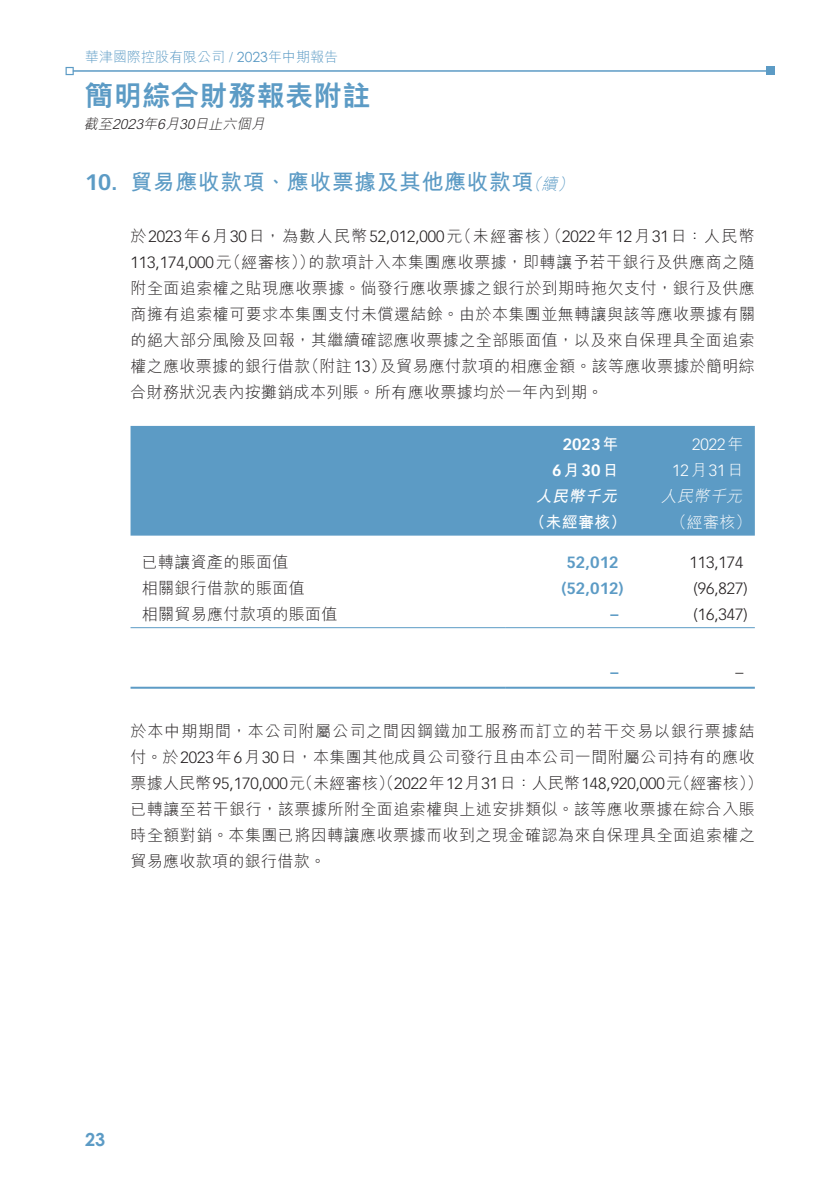
<style>
.page{position:relative;width:840px;height:1191px;background:#fff}
.page>*{position:absolute;margin:0;border:0;box-sizing:border-box;transform-origin:0 0}
.t1{font:800 28px "M Hei HK";letter-spacing:.02em;color:#5c9bc5}
.t2{font:700 22px "M Hei HK";letter-spacing:.02em;color:#5c9bc5}
.t3{font:700 22px "Vectora LT Std";color:#5c9bc5}
.t4{font:700 18px "Century Gothic";color:#5c9bc5}
.t5{font:300 16px/26px "M Hei HK";letter-spacing:.03em;color:#231f20;text-align:right}
.t6{font:300 16px "Vectora LT Std";color:#231f20}
.t7{font:300 16px/26px "M Hei HK";letter-spacing:.055em;color:#231f20}
.t8{font:700 16px "Vectora LT Std";color:#5c9bc5}
.t9{font:300 16px/26px "Vectora LT Std";color:#fff;text-align:right}
.t10{font:700 16px/26px "Vectora LT Std";color:#fff;text-align:right}
.t11{font:700 16px "M Hei HK";color:#fff}
.t12{font:italic 300 16px "M Hei HK";color:#fff}
.t13{font:italic 700 16px "M Hei HK";color:#fff}
.t14{font:300 16px "M Hei HK";color:#fff}
.t15{font:italic 300 16px "M Hei HK";color:#5c9bc5}
.t16{font:300 14px "M Hei HK";color:#5c9bc5}
.t17{font:italic 300 14px "M Hei HK";color:#231f20}
.s1{font-family:"Century Gothic";font-weight:400}
.s2{font-family:"Vectora LT Std"}
.s3{font-family:"M Hei HK"}
</style>
<div class="page">
<svg style="left:65px;top:67px;width:9px;height:8px"></svg>
<hr style="left:73px;top:70px;width:695px;height:2px;background:#5c9bc5">
<div style="left:765px;top:67px;width:9px;height:8px;background:#5c9bc5"></div>
<div style="left:130px;top:426px;width:624px;height:109px;background:#5c9bc5"></div>
<hr style="left:130px;top:627px;width:375px;height:1px;background:#5c9bc5">
<hr style="left:505px;top:627px;width:124px;height:1px;background:#5c9bc5">
<hr style="left:629px;top:627px;width:125px;height:1px;background:#5c9bc5">
<hr style="left:130px;top:686px;width:375px;height:2px;background:#5c9bc5">
<hr style="left:505px;top:686px;width:124px;height:2px;background:#5c9bc5">
<hr style="left:629px;top:686px;width:125px;height:2px;background:#5c9bc5">
<p class="t16" style="left:85px;top:50px;width:254px">華津國際控股有限公司 / <span class="s1">2023</span>年中期報告</p>
<h1 class="t1" style="left:85px;top:81px;width:287px">簡明綜合財務報表附註</h1>
<p class="t17" style="left:194px;top:117px;width:74px">日止六個月</p>
<p class="t17" style="left:143px;top:117px;width:18px">年</p>
<p class="t17" style="left:84px;top:117px;width:32px">截至</p>
<p class="t17" style="left:157px;top:117px;width:26px">月6</p>
<p class="t17" style="left:112px;top:117px;width:36px">2023</p>
<p class="t17" style="left:179px;top:117px;width:20px">30</p>
<h2 class="t3" style="left:85px;top:169px;width:34px">10.</h2>
<h2 class="t2" style="left:130px;top:166px;width:404px">貿易應收款項、應收票據及其他應收款項</h2>
<p class="t15" style="left:541px;top:176px;width:21px">續</p>
<p class="t15" style="left:525px;top:176px;width:21px">（</p>
<p class="t15" style="left:557px;top:176px;width:21px">(</p>
<p class="t5" style="left:130px;top:223px;width:625px">於<span class="s2">2023</span>年<span class="s2">6</span>月<span class="s2">30</span>日，為數人民幣<span class="s2">52,012,000</span> （元 未經審核）（<span class="s2">2022</span>年<span class="s2">12</span>月<span class="s2">31</span>日：人民幣的款項計入本集團應收票據，即轉讓予若干銀行及供應商之隨</p>
<p class="t6" style="left:130px;top:253px;width:186px">113,174,000 <span class="s3">（元經審核））</span></p>
<p class="t5" style="left:130px;top:275px;width:625px">附全面追索權之貼現應收票據。倘發行應收票據之銀行於到期時拖欠支付，銀行及供應商擁有追索權可要求本集團支付未償還結餘。由於本集團並無轉讓與該等應收票據有關的絕大部分風險及回報，其繼續確認應收票據之全部賬面值，以及來自保理具全面追索及貿易應付款項的相應金額。該等應收票據於簡明綜</p>
<p class="t5" style="left:303px;top:353px;width:84px">（附註<span class="s2">13</span>）</p>
<p class="t5" style="left:130px;top:353px;width:474px;text-align:left">權之應收票據的銀行借款<br>合財務狀況表內按攤銷成本列賬。所有應收票據均於一年內到期。</p>
<p class="t10" style="left:552px;top:431px;width:68px">2023<span class="s3">年<br></span>6<span class="s3">月</span>30<span class="s3">日</span></p>
<p class="t9" style="left:671px;top:431px;width:73px">2022<span class="s3">年<br></span>12<span class="s3">月</span>31<span class="s3">日</span></p>
<p class="t12" style="left:660px;top:488px;width:86px">人民幣千元</p>
<p class="t13" style="left:535px;top:484px;width:87px">人民幣千元</p>
<p class="t11" style="left:529px;top:510px;width:98px">（未經審核）</p>
<p class="t14" style="left:670px;top:514px;width:82px">（經審核(</p>
<p class="t5" style="left:142px;top:549px;width:148px">已轉讓資產的賬面值</p>
<p class="t8" style="left:566px;top:553px;width:54px">52,012</p>
<p class="t6" style="left:689px;top:553px;width:56px">113,174</p>
<p class="t5" style="left:142px;top:575px;width:164px">相關銀行借款的賬面值</p>
<p class="t8" style="left:561px;top:579px;width:64px">)52,012(</p>
<p class="t6" style="left:693px;top:579px;width:56px">)96,827(</p>
<p class="t5" style="left:142px;top:601px;width:197px">相關貿易應付款項的賬面值</p>
<p class="t8" style="left:610px;top:605px;width:9px">–</p>
<p class="t6" style="left:693px;top:605px;width:56px">)16,347(</p>
<p class="t8" style="left:610px;top:663px;width:9px">–</p>
<p class="t6" style="left:735px;top:663px;width:9px">–</p>
<p class="t7" style="left:130px;top:717px;width:625px">於本中期期間，本公司附屬公司之間因鋼鐵加工服務而訂立的若干交易以銀行票據結付。於<span class="s2">2023</span>年<span class="s2">6</span>月<span class="s2">30</span>日，本集團其他成員公司發行且由本公司一間附屬公司持有的應收</p>
<p class="t6" style="left:130px;top:773px;width:633px"><span class="s3">票據人民幣</span>95,170,000 <span class="s3">（元未經審核）（</span>2022<span class="s3">年</span>12<span class="s3">月</span>31<span class="s3">日：人民幣</span>148,920,000 <span class="s3">（元經審核 ((</span></p>
<p class="t5" style="left:130px;top:795px;width:625px;text-align:justify">已轉讓至若干銀行，該票據所附全面追索權與上述安排類似。該等應收票據在綜合入賬時全額對銷。本集團已將因轉讓應收票據而收到之現金確認為來自保理具全面追索權之貿易應收款項的銀行借款。</p>
<p class="t4" style="left:85px;top:1126px;width:22px">23</p>
</div>
